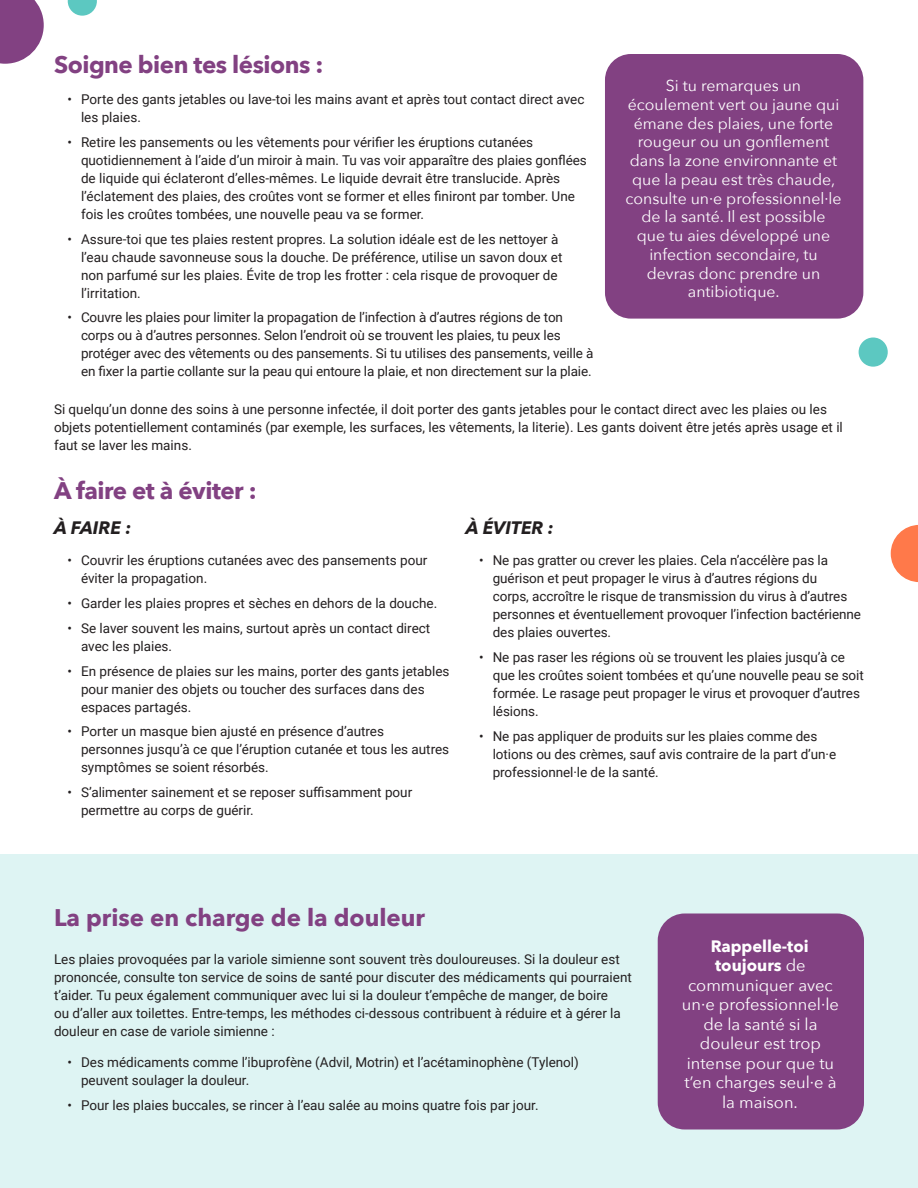
<style>
.page{position:relative;width:918px;height:1188px;background:#fff}
.page>*{position:absolute;margin:0;border:0;box-sizing:border-box;transform-origin:0 0}
.t1{font:700 24px "Avenir Next";letter-spacing:-.02em;color:#824182}
.t2{font:700 24px "Avenir Next";color:#824182}
.t3{font:italic 700 18px "Avenir Next";color:#231f20}
.t4{font:16.5px/19.5px "Avenir Next";color:#fff;text-align:center}
.Body{font:15.9px/18.8px "Avenir Next";color:#fff;text-align:center}
.Body-2{font:13.5px/18px "Roboto";color:#231f20}
.s1{font-weight:700}
</style>
<div class="page">
<div style="left:0;top:854px;width:918px;height:334px;background:#def4f3"></div>
<svg style="left:0;top:0;width:44px;height:64px;background:#945d94"></svg>
<svg style="left:68px;top:0;width:29px;height:16px"></svg>
<svg style="left:891px;top:525px;width:27px;height:57px"></svg>
<div style="left:605px;top:54px;width:258px;height:265px;background:#824182;border-radius:26px"></div>
<div style="left:658px;top:914px;width:206px;height:216px;background:#824182;border-radius:27px"></div>
<div style="left:859px;top:338px;width:29px;height:29px;background:#5cc8c1;border-radius:50%"></div>
<h1 class="t1" style="left:54px;top:43px;width:271px">Soigne bien tes lésions :</h1>
<p class="Body-2" style="left:81px;top:90px;width:505px;text-indent:-14px">• Porte des gants jetables ou lave-toi les mains avant et après tout contact direct avec les plaies.</p>
<p class="Body-2" style="left:81px;top:133px;width:507px;text-indent:-14px">• Retire les pansements ou les vêtements pour vérifier les éruptions cutanées quotidiennement à l’aide d’un miroir à main. Tu vas voir apparaître des plaies gonflées de liquide qui éclateront d’elles-mêmes. Le liquide devrait être translucide. Après l’éclatement des plaies, des croûtes vont se former et elles finiront par tomber. Une fois les croûtes tombées, une nouvelle peau va se former.</p>
<p class="Body-2" style="left:81px;top:229px;width:483px;text-indent:-14px">• Assure-toi que tes plaies restent propres. La solution idéale est de les nettoyer à l’eau chaude savonneuse sous la douche. De préférence, utilise un savon doux et non parfumé sur les plaies. Évite de trop les frotter : cela risque de provoquer de l’irritation.</p>
<p class="Body-2" style="left:81px;top:308px;width:514px;text-indent:-14px">• Couvre les plaies pour limiter la propagation de l’infection à d’autres régions de ton corps ou à d’autres personnes. Selon l’endroit où se trouvent les plaies, tu peux les protéger avec des vêtements ou des pansements. Si tu utilises des pansements, veille à en fixer la partie collante sur la peau qui entoure la plaie, et non directement sur la plaie.</p>
<p class="Body-2" style="left:54px;top:399px;width:790px">Si quelqu’un donne des soins à une personne infectée, il doit porter des gants jetables pour le contact direct avec les plaies ou les objets potentiellement contaminés (par exemple, les surfaces, les vêtements, la literie). Les gants doivent être jetés après usage et il faut se laver les mains.</p>
<h1 class="t1" style="left:54px;top:470px;width:204px">À faire et à éviter :</h1>
<h2 class="t3" style="left:54px;top:512px;width:79px">À FAIRE :</h2>
<p class="Body-2" style="left:81px;top:551px;width:348px;text-indent:-14px">• Couvrir les éruptions cutanées avec des pansements pour éviter la propagation.</p>
<p class="Body-2" style="left:68px;top:594px;width:371px">• Garder les plaies propres et sèches en dehors de la douche.</p>
<p class="Body-2" style="left:81px;top:619px;width:351px;text-indent:-14px">• Se laver souvent les mains, surtout après un contact direct avec les plaies.</p>
<p class="Body-2" style="left:81px;top:661px;width:370px;text-indent:-14px">• En présence de plaies sur les mains, porter des gants jetables pour manier des objets ou toucher des surfaces dans des espaces partagés.</p>
<p class="Body-2" style="left:81px;top:722px;width:370px;text-indent:-14px">• Porter un masque bien ajusté en présence d’autres personnes jusqu’à ce que l’éruption cutanée et tous les autres symptômes se soient résorbés.</p>
<p class="Body-2" style="left:81px;top:783px;width:333px;text-indent:-14px">• S’alimenter sainement et se reposer suffisamment pour permettre au corps de guérir.</p>
<p class="Body" style="left:626px;top:76px;width:218px">Si tu remarques un écoulement vert ou jaune qui émane des plaies, une forte rougeur ou un gonflement dans la zone environnante et que la peau est très chaude, consulte un·e professionnel·le de la santé. Il est possible que tu aies développé une infection secondaire, tu devras donc prendre un antibiotique.</p>
<h2 class="t3" style="left:466px;top:512px;width:90px">À ÉVITER :</h2>
<p class="Body-2" style="left:493px;top:551px;width:370px;text-indent:-14px">• Ne pas gratter ou crever les plaies. Cela n’accélère pas la guérison et peut propager le virus à d’autres régions du<br>corps, accroître le risque de transmission du virus à d’autres personnes et éventuellement provoquer l’infection bactérienne des plaies ouvertes.</p>
<p class="Body-2" style="left:493px;top:648px;width:373px;text-indent:-14px">• Ne pas raser les régions où se trouvent les plaies jusqu’à ce que les croûtes soient tombées et qu’une nouvelle peau se soit formée. Le rasage peut propager le virus et provoquer d’autres lésions.</p>
<p class="Body-2" style="left:493px;top:727px;width:345px;text-indent:-14px">• Ne pas appliquer de produits sur les plaies comme des lotions ou des crèmes, sauf avis contraire de la part d’un·e professionnel·le de la santé.</p>
<h1 class="t2" style="left:54px;top:896px;width:373px">La prise en charge de la douleur</h1>
<p class="Body-2" style="left:54px;top:949px;width:579px">Les plaies provoquées par la variole simienne sont souvent très douloureuses. Si la douleur est prononcée, consulte ton service de soins de santé pour discuter des médicaments qui pourraient t’aider. Tu peux également communiquer avec lui si la douleur t’empêche de manger, de boire<br>ou d’aller aux toilettes. Entre-temps, les méthodes ci-dessous contribuent à réduire et à gérer la douleur en case de variole simienne :</p>
<p class="Body-2" style="left:81px;top:1053px;width:499px;text-indent:-14px">• Des médicaments comme l’ibuprofène (Advil, Motrin) et l’acétaminophène (Tylenol) peuvent soulager la douleur.</p>
<p class="Body-2" style="left:68px;top:1096px;width:473px">• Pour les plaies buccales, se rincer à l’eau salée au moins quatre fois par jour.</p>
<h3 class="t4" style="left:682px;top:936px;width:159px"><span class="s1">Rappelle-toi toujours</span> de communiquer avec un·e professionnel·le de la santé si la douleur est trop intense pour que tu t’en charges seul·e à la maison.</h3>
</div>
